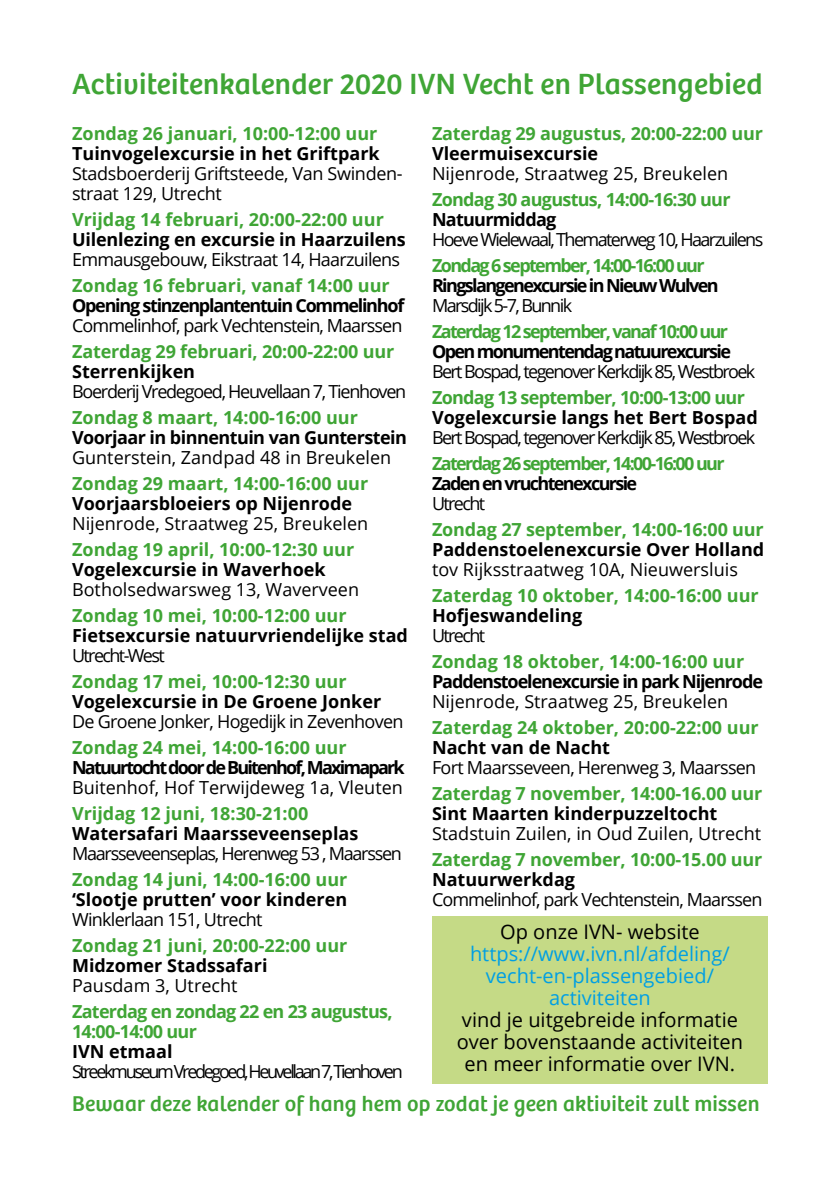
<style>
.page{position:relative;width:840px;height:1191px;background:#fff}
.page>*{position:absolute;margin:0;border:0;box-sizing:border-box;transform-origin:0 0}
.t1{font:30px "Bree";letter-spacing:.01em;color:#3fa535}
.t2{font:22px "Bree";letter-spacing:.01em;color:#3fa535}
.t3{font:20px/22px "Open Sans";color:#000;text-align:center}
.t4{font:20px/22px "Open Sans";color:#009fe3;text-align:center}
.t5{font:700 18px "Open Sans";color:#3fa535}
.t6{font:700 18px "Open Sans";color:#000}
.t7{font:18px "Open Sans";color:#000}
.t8{font:18px "Open Sans";letter-spacing:-.04em;color:#000}
.t9{font:18px "Open Sans";letter-spacing:-.09em;color:#000}
.t10{font:700 18px/20px "Open Sans";letter-spacing:-.04em;color:#3fa535}
.t11{font:700 18px "Open Sans";letter-spacing:-.09em;color:#3fa535}
.t12{font:700 18px "Open Sans";letter-spacing:-.09em;color:#000}
.t13{font:18px "Open Sans";letter-spacing:-.07em;color:#000}
.t14{font:18px/20px "Open Sans";letter-spacing:-.02em;color:#000}
.t15{font:18px "Open Sans";letter-spacing:-.13em;color:#000}
.t16{font:700 18px "Open Sans";letter-spacing:-.1em;color:#000}
.t17{font:700 18px "Open Sans";letter-spacing:-.07em;color:#000}
.t18{font:700 18px "Open Sans";letter-spacing:-.06em;color:#000}
.t19{font:700 18px "Open Sans";letter-spacing:-.03em;color:#000}
.t20{font:700 18px "Open Sans";letter-spacing:-.04em;color:#000}
</style>
<div class="page">
<div style="left:432px;top:916px;width:335px;height:167px;background:#c5da86"></div>
<h1 class="t1" style="left:72px;top:66px;width:691px">Activiteitenkalender 2020 IVN Vecht en Plassengebied</h1>
<p class="t5" style="left:72px;top:121px;width:306px">Zondag 26 januari, 10:00-12:00 uur</p>
<p class="t6" style="left:72px;top:141px;width:309px">Tuinvogelexcursie in het Griftpark</p>
<p class="t14" style="left:72px;top:163px;width:332px">Stadsboerderij Griftsteede, Van Swinden&shy;straat 129, Utrecht</p>
<p class="t5" style="left:72px;top:207px;width:313px">Vrijdag 14 februari, 20:00-22:00 uur</p>
<p class="t6" style="left:72px;top:227px;width:335px">Uilenlezing en excursie in Haarzuilens</p>
<p class="t8" style="left:72px;top:247px;width:329px">Emmausgebouw, Eikstraat 14, Haarzuilens</p>
<p class="t5" style="left:72px;top:273px;width:319px">Zondag 16 februari, vanaf 14:00 uur</p>
<p class="t17" style="left:72px;top:293px;width:333px">Opening stinzenplantentuin Commelinhof</p>
<p class="t8" style="left:72px;top:313px;width:332px">Commelinhof, park Vechtenstein, Maarssen</p>
<p class="t5" style="left:72px;top:339px;width:324px">Zaterdag 29 februari, 20:00-22:00 uur</p>
<p class="t6" style="left:72px;top:359px;width:124px">Sterrenkijken</p>
<p class="t13" style="left:72px;top:379px;width:335px">Boerderij Vredegoed, Heuvellaan 7, Tienhoven</p>
<p class="t5" style="left:72px;top:405px;width:287px">Zondag 8 maart, 14:00-16:00 uur</p>
<p class="t19" style="left:72px;top:425px;width:336px">Voorjaar in binnentuin van Gunterstein</p>
<p class="t7" style="left:72px;top:445px;width:320px">Gunterstein, Zandpad 48 in Breukelen</p>
<p class="t5" style="left:72px;top:471px;width:297px">Zondag 29 maart, 14:00-16:00 uur</p>
<p class="t6" style="left:72px;top:491px;width:281px">Voorjaarsbloeiers op Nijenrode</p>
<p class="t7" style="left:72px;top:511px;width:297px">Nijenrode, Straatweg 25, Breukelen</p>
<p class="t5" style="left:72px;top:537px;width:283px">Zondag 19 april, 10:00-12:30 uur</p>
<p class="t6" style="left:72px;top:557px;width:255px">Vogelexcursie in Waverhoek</p>
<p class="t7" style="left:72px;top:577px;width:288px">Botholsedwarsweg 13, Waverveen</p>
<p class="t5" style="left:72px;top:603px;width:276px">Zondag 10 mei, 10:00-12:00 uur</p>
<p class="t6" style="left:72px;top:623px;width:337px">Fietsexcursie natuurvriendelijke stad</p>
<p class="t9" style="left:72px;top:643px;width:94px">Utrecht-West</p>
<p class="t5" style="left:72px;top:669px;width:276px">Zondag 17 mei, 10:00-12:30 uur</p>
<p class="t6" style="left:72px;top:689px;width:310px">Vogelexcursie in De Groene Jonker</p>
<p class="t8" style="left:72px;top:709px;width:333px">De Groene Jonker, Hogedijk in Zevenhoven</p>
<p class="t5" style="left:72px;top:735px;width:276px">Zondag 24 mei, 14:00-16:00 uur</p>
<p class="t16" style="left:72px;top:755px;width:334px">Natuurtocht door de Buitenhof, Maximapark</p>
<p class="t7" style="left:72px;top:775px;width:332px">Buitenhof, Hof Terwijdeweg 1a, Vleuten</p>
<p class="t5" style="left:72px;top:801px;width:238px">Vrijdag 12 juni, 18:30-21:00</p>
<p class="t6" style="left:72px;top:821px;width:287px">Watersafari Maarsseveenseplas</p>
<p class="t13" style="left:72px;top:841px;width:331px">Maarsseveenseplas, Herenweg 53 , Maarssen</p>
<p class="t5" style="left:72px;top:867px;width:277px">Zondag 14 juni, 14:00-16:00 uur</p>
<p class="t6" style="left:72px;top:887px;width:276px">‘Slootje prutten’ voor kinderen</p>
<p class="t8" style="left:72px;top:907px;width:192px">Winklerlaan 151, Utrecht</p>
<p class="t5" style="left:72px;top:933px;width:277px">Zondag 21 juni, 20:00-22:00 uur</p>
<p class="t6" style="left:72px;top:953px;width:197px">Midzomer Stadssafari</p>
<p class="t7" style="left:72px;top:973px;width:167px">Pausdam 3, Utrecht</p>
<p class="t10" style="left:72px;top:1001px;width:322px">Zaterdag en zondag 22 en 23 augustus,<br>14:00-14:00 uur</p>
<p class="t6" style="left:72px;top:1039px;width:102px">IVN etmaal</p>
<p class="t15" style="left:72px;top:1059px;width:332px">Streekmuseum Vredegoed,Heuvellaan 7,Tienhoven</p>
<p class="t5" style="left:432px;top:121px;width:332px">Zaterdag 29 augustus, 20:00-22:00 uur</p>
<p class="t6" style="left:432px;top:141px;width:167px">Vleermuisexcursie</p>
<p class="t7" style="left:432px;top:161px;width:297px">Nijenrode, Straatweg 25, Breukelen</p>
<p class="t10" style="left:432px;top:189px;width:300px">Zondag 30 augustus, 14:00-16:30 uur</p>
<p class="t20" style="left:432px;top:206px;width:126px">Natuurmiddag</p>
<p class="t9" style="left:432px;top:227px;width:332px">Hoeve Wielewaal, Thematerweg 10, Haarzuilens</p>
<p class="t11" style="left:432px;top:252px;width:274px">Zondag 6 september, 14:00-16:00 uur</p>
<p class="t12" style="left:432px;top:272px;width:288px">Ringslangenexcursie in Nieuw Wulven</p>
<p class="t9" style="left:432px;top:293px;width:141px">Marsdijk 5-7, Bunnik</p>
<p class="t11" style="left:432px;top:318px;width:297px">Zaterdag 12 september, vanaf 10:00 uur</p>
<p class="t12" style="left:432px;top:338px;width:300px">Open monumentendag natuurexcursie</p>
<p class="t9" style="left:432px;top:359px;width:325px">Bert Bospad, tegenover Kerkdijk 85, Westbroek</p>
<p class="t10" style="left:432px;top:387px;width:314px">Zondag 13 september, 10:00-13:00 uur</p>
<p class="t6" style="left:432px;top:404px;width:327px">Vogelexcursie langs het Bert Bospad</p>
<p class="t9" style="left:432px;top:425px;width:325px">Bert Bospad, tegenover Kerkdijk 85, Westbroek</p>
<p class="t11" style="left:432px;top:450px;width:294px">Zaterdag 26 september, 14:00-16:00 uur</p>
<p class="t12" style="left:432px;top:470px;width:207px">Zaden en vruchtenexcursie</p>
<p class="t9" style="left:432px;top:491px;width:55px">Utrecht</p>
<p class="t5" style="left:432px;top:516px;width:333px">Zondag 27 september, 14:00-16:00 uur</p>
<p class="t6" style="left:432px;top:536px;width:334px">Paddenstoelenexcursie Over Holland</p>
<p class="t7" style="left:432px;top:557px;width:307px">tov Rijksstraatweg 10A, Nieuwersluis</p>
<p class="t5" style="left:432px;top:582px;width:328px">Zaterdag 10 oktober, 14:00-16:00 uur</p>
<p class="t6" style="left:432px;top:602px;width:152px">Hofjeswandeling</p>
<p class="t9" style="left:432px;top:623px;width:55px">Utrecht</p>
<p class="t5" style="left:432px;top:648px;width:313px">Zondag 18 oktober, 14:00-16:00 uur</p>
<p class="t18" style="left:432px;top:668px;width:332px">Paddenstoelenexcursie in park Nijenrode</p>
<p class="t7" style="left:432px;top:689px;width:297px">Nijenrode, Straatweg 25, Breukelen</p>
<p class="t5" style="left:432px;top:714px;width:328px">Zaterdag 24 oktober, 20:00-22:00 uur</p>
<p class="t6" style="left:432px;top:734px;width:179px">Nacht van de Nacht</p>
<p class="t8" style="left:432px;top:755px;width:325px">Fort Maarsseveen, Herenweg 3, Maarssen</p>
<p class="t5" style="left:432px;top:780px;width:332px">Zaterdag 7 november, 14:00-16.00 uur</p>
<p class="t6" style="left:432px;top:800px;width:287px">Sint Maarten kinderpuzzeltocht</p>
<p class="t7" style="left:432px;top:821px;width:330px">Stadstuin Zuilen, in Oud Zuilen, Utrecht</p>
<p class="t5" style="left:432px;top:846px;width:332px">Zaterdag 7 november, 10:00-15.00 uur</p>
<p class="t6" style="left:432px;top:866px;width:144px">Natuurwerkdag</p>
<p class="t8" style="left:432px;top:887px;width:332px">Commelinhof, park Vechtenstein, Maarssen</p>
<p class="t3" style="left:500px;top:920px;width:201px">Op onze IVN- website</p>
<p class="t4" style="left:469px;top:942px;width:261px">https://www.ivn.nl/afdeling/ vecht-en-plassengebied/ activiteiten</p>
<p class="t3" style="left:456px;top:1008px;width:288px">vind je uitgebreide informatie over bovenstaande activiteiten en meer informatie over IVN.</p>
<p class="t2" style="left:72px;top:1090px;width:688px">Bewaar deze kalender of hang hem op zodat je geen aktiviteit zult missen</p>
</div>
